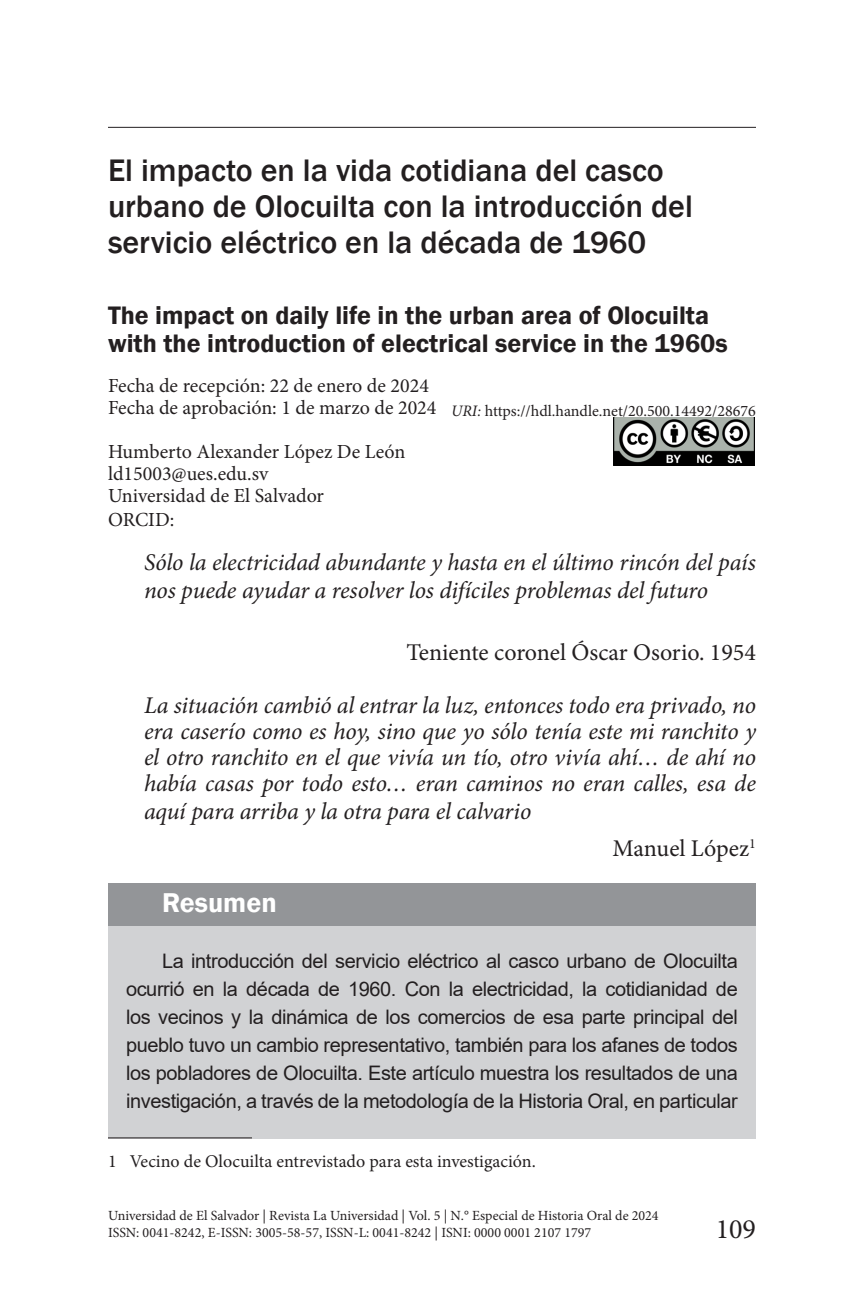
<style>
.page{position:relative;width:864px;height:1296px;background:#fff}
.page>*{position:absolute;margin:0;border:0;box-sizing:border-box;transform-origin:0 0}
.Head{font:500 32px/36px "Franklin Gothic";color:#231f20}
.AbstractHead{font:600 28px "Franklin Gothic";color:#fff}
.t1{font:28px "Minion Pro";color:#231f20}
.SubheadA-Bold{font:600 26px/28px "Franklin Gothic";color:#231f20}
.BodyPoema{font:italic 24px/26.4px "Minion Pro";letter-spacing:-.005em;color:#231f20}
.BodyText{font:24px "Minion Pro";color:#231f20}
.Abstract{font:20px/28px "Arial";letter-spacing:-.02em;color:#231f20;text-align:justify}
.BodySimple{font:20px "Minion Pro";color:#231f20}
.Pie{font:18px "Minion Pro";color:#231f20}
.note{font:16px "Minion Pro";color:#231f20}
.t2{font:14px/16.8px "Minion Pro";color:#231f20}
.s1{font-style:italic}
</style>
<div class="page">
<hr style="left:108px;top:127px;width:648px;height:1px;background:#231f20">
<div style="left:108px;top:883px;width:648px;height:43px;background:#939598"></div>
<div style="left:108px;top:926px;width:648px;height:213px;background:#d1d2d4"></div>
<img style="left:613px;top:417px;width:142px;height:49px">
<hr style="left:108px;top:1137px;width:144px;height:1px;background:#231f20">
<p class="Head" style="left:108px;top:153px;width:586px">El impacto en la vida cotidiana del casco urbano de Olocuilta con la introducción del servicio eléctrico en la década de 1960</p>
<p class="SubheadA-Bold" style="left:108px;top:302px;width:621px">The impact on daily life in the urban area of Olocuilta with the introduction of electrical service in the 1960s</p>
<p class="BodySimple" style="left:108px;top:372px;width:322px">Fecha de recepción: 22 de enero de 2024</p>
<p class="BodySimple" style="left:108px;top:394px;width:330px">Fecha de aprobación: 1 de marzo de 2024</p>
<p class="note" style="left:451px;top:400px;width:306px"><span class="s1">URI:</span> https://hdl.handle.net/20.500.14492/28676</p>
<p class="BodySimple" style="left:108px;top:438px;width:299px">Humberto Alexander López De León</p>
<p class="BodySimple" style="left:108px;top:460px;width:162px">ld15003@ues.edu.sv</p>
<p class="BodySimple" style="left:108px;top:482px;width:218px">Universidad de El Salvador</p>
<p class="BodySimple" style="left:108px;top:506px;width:68px">ORCID:</p>
<p class="BodyPoema" style="left:144px;top:548px;width:613px;line-height:28px">Sólo la electricidad abundante y hasta en el último rincón del país nos puede ayudar a resolver los difíciles problemas del futuro</p>
<p class="BodyText" style="left:406px;top:636px;width:351px">Teniente coronel Óscar Osorio. 1954</p>
<p class="BodyPoema" style="left:144px;top:692px;width:614px;text-align:justify">La situación cambió al entrar la luz, entonces todo era privado, no era caserío como es hoy, sino que yo sólo tenía este mi ranchito y el otro ranchito en el que vivía un tío, otro vivía ahí… de ahí no había casas por todo esto… eran caminos no eran calles, esa de aquí para arriba y la otra para el calvario</p>
<p class="BodyText" style="left:613px;top:832px;width:145px">Manuel López<sup>1</sup></p>
<p class="AbstractHead" style="left:162px;top:885px;width:116px">Resumen</p>
<p class="Abstract" style="left:126px;top:947px;width:613px;text-indent:36px">La introducción del servicio eléctrico al casco urbano de Olocuilta ocurrió en la década de 1960. Con la electricidad, la cotidianidad de los vecinos y la dinámica de los comercios de esa parte principal del pueblo tuvo un cambio representativo, también para los afanes de todos los pobladores de Olocuilta. Este artículo muestra los resultados de una investigación, a través de la metodología de la Historia Oral, en particular</p>
<p class="Pie" style="left:108px;top:1149px;width:429px">1 Vecino de Olocuilta entrevistado para esta investigación.</p>
<p class="t2" style="left:108px;top:1207px;width:552px">Universidad de El Salvador | Revista La Universidad | Vol. 5 | N.° Especial de Historia Oral de 2024<br>ISSN: 0041-8242, E-ISSN: 3005-58-57, ISSN-L: 0041-8242 | ISNI: 0000 0001 2107 1797</p>
<h2 class="t1" style="left:716px;top:1210px;width:42px">109</h2>
</div>
